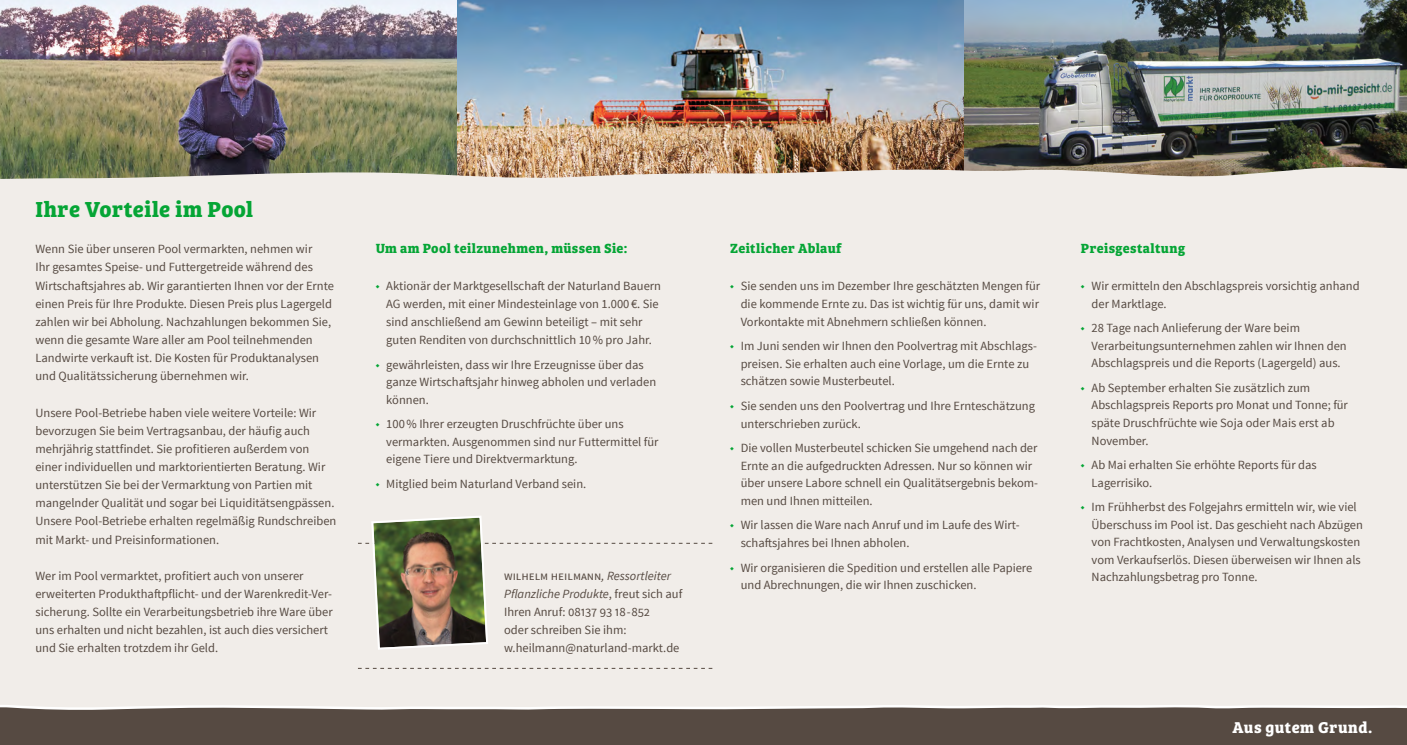
<style>
.page{position:relative;width:1407px;height:745px;background:#fff}
.page>*{position:absolute;margin:0;border:0;box-sizing:border-box;transform-origin:0 0}
.t1{font:700 22.5px "Bree Serif";letter-spacing:.02em;color:#05a535}
.t2{font:700 16.25px "Bree Serif";letter-spacing:.025em;color:#fff}
.t3{font:700 13.75px "Bree Serif";letter-spacing:.025em;color:#05a535}
.t4{font:12.5px/18.1px "Source Sans Pro";color:#564a42}
.s1{color:#05a535}
.s2{font-style:italic}
</style>
<div class="page">
<div style="left:0;top:0;width:1407px;height:744px;background:#f1ede9"></div>
<img style="left:0;top:0;width:963px;height:166px">
<img style="left:963px;top:0;width:444px;height:166px">
<img style="left:0;top:166px;width:1407px;height:13px">
<svg style="left:358px;top:667px;width:354px;height:1px"></svg>
<svg style="left:358px;top:516px;width:354px;height:134px"></svg>
<svg style="left:0;top:705px;width:1407px;height:39px"></svg>
<p class="t1" style="left:35px;top:191px;width:219px">Ihre Vorteile im Pool</p>
<p class="t4" style="left:35px;top:240px;width:300px">Wenn Sie über unseren Pool vermarkten, nehmen wir<br>Ihr gesamtes Speise- und Futtergetreide während des Wirtschaftsjahres ab. Wir garantierten Ihnen vor der Ernte einen Preis für Ihre Produkte. Diesen Preis plus Lagergeld zahlen wir bei Abholung. Nachzahlungen bekommen Sie, wenn die gesamte Ware aller am Pool teilnehmenden Landwirte verkauft ist. Die Kosten für Produktanalysen und Qualitätssicherung übernehmen wir.</p>
<p class="t4" style="left:35px;top:403px;width:302px">Unsere Pool-Betriebe haben viele weitere Vorteile: Wir bevorzugen Sie beim Vertragsanbau, der häufig auch mehrjährig stattfindet. Sie profitieren außerdem von einer individuellen und marktorientierten Beratung. Wir unterstützen Sie bei der Vermarktung von Partien mit mangelnder Qualität und sogar bei Liquiditätsengpässen.<br>Unsere Pool-Betriebe erhalten regelmäßig Rundschreiben mit Markt- und Preisinformationen.</p>
<p class="t4" style="left:35px;top:566px;width:299px">Wer im Pool vermarktet, profitiert auch von unserer erweiterten Produkthaftpflicht- und der Warenkredit-Ver&shy;sicherung. Sollte ein Verarbeitungsbetrieb ihre Ware über uns erhalten und nicht bezahlen, ist auch dies versichert und Sie erhalten trotzdem ihr Geld.</p>
<p class="t3" style="left:376px;top:237px;width:253px">Um am Pool teilzunehmen, müssen Sie:</p>
<p class="t4" style="left:386px;top:276px;width:276px;text-indent:-11px"><span class="s1">◆</span> Aktionär der Marktgesellschaft der Naturland Bauern AG werden, mit einer Mindesteinlage von 1.000 €. Sie sind anschließend am Gewinn beteiligt – mit sehr guten Renditen von durchschnittlich 10% pro Jahr.</p>
<p class="t4" style="left:386px;top:355px;width:271px;line-height:17.5px;text-indent:-11px"><span class="s1">◆</span> gewährleisten, dass wir Ihre Erzeugnisse über das ganze Wirtschaftsjahr hinweg abholen und verladen können.</p>
<p class="t4" style="left:386px;top:415px;width:274px;line-height:17.5px;text-indent:-11px"><span class="s1">◆</span> 100% Ihrer erzeugten Druschfrüchte über uns vermarkten. Ausgenommen sind nur Futtermittel für eigene Tiere und Direktvermarktung.</p>
<p class="t4" style="left:376px;top:475px;width:212px"><span class="s1">◆</span> Mitglied beim Naturland Verband sein.</p>
<p class="t4" style="left:504px;top:566px;width:180px">Wilhelm H eilmann<span class="s2">, Ressortleiter<br>Pflanzliche Produkte</span>, freut sich auf<br>Ihren Anruf: 08137 93 18-852<br>oder schreiben Sie ihm: w.heilmann@naturland-markt.de</p>
<p class="t3" style="left:730px;top:237px;width:113px">Zeitlicher Ablauf</p>
<p class="t4" style="left:741px;top:276px;width:301px;text-align:justify;text-indent:-11px"><span class="s1">◆</span> Sie senden uns im Dezember Ihre geschätzten Mengen für die kommende Ernte zu. Das ist wichtig für uns, damit wir Vorkontakte mit Abnehmern schließen können.</p>
<p class="t4" style="left:741px;top:337px;width:297px;line-height:17.5px;text-indent:-11px"><span class="s1">◆</span> Im Juni senden wir Ihnen den Poolvertrag mit Abschlags&shy;preisen. Sie erhalten auch eine Vorlage, um die Ernte zu schätzen sowie Musterbeutel.</p>
<p class="t4" style="left:741px;top:397px;width:296px;line-height:17.5px;text-indent:-11px"><span class="s1">◆</span> Sie senden uns den Poolvertrag und Ihre Ernteschätzung unterschrieben zurück.</p>
<p class="t4" style="left:741px;top:439px;width:299px;line-height:17.5px;text-indent:-11px"><span class="s1">◆</span> Die vollen Musterbeutel schicken Sie umgehend nach der Ernte an die aufgedruckten Adressen. Nur so können wir über unsere Labore schnell ein Qualitätsergebnis bekom&shy;men und Ihnen mitteilen.</p>
<p class="t4" style="left:741px;top:516px;width:280px;line-height:17.5px;text-indent:-11px"><span class="s1">◆</span> Wir lassen die Ware nach Anruf und im Laufe des Wirt&shy;schaftsjahres bei Ihnen abholen.</p>
<p class="t4" style="left:741px;top:558px;width:293px;line-height:17.5px;text-indent:-11px"><span class="s1">◆</span> Wir organisieren die Spedition und erstellen alle Papiere und Abrechnungen, die wir Ihnen zuschicken.</p>
<p class="t3" style="left:1081px;top:237px;width:106px">Preisgestaltung</p>
<p class="t4" style="left:1091px;top:276px;width:270px;text-indent:-11px"><span class="s1">◆</span> Wir ermitteln den Abschlagspreis vorsichtig anhand der Marktlage.</p>
<p class="t4" style="left:1091px;top:319px;width:257px;line-height:17.5px;text-indent:-11px"><span class="s1">◆</span> 28 Tage nach Anlieferung der Ware beim<br>Verarbeitungsunternehmen zahlen wir Ihnen den<br>Abschlagspreis und die Reports (Lagergeld) aus.</p>
<p class="t4" style="left:1091px;top:379px;width:258px;line-height:17.5px;text-indent:-11px"><span class="s1">◆</span> Ab September erhalten Sie zusätzlich zum Abschlagspreis Reports pro Monat und Tonne; für späte Druschfrüchte wie Soja oder Mais erst ab November.</p>
<p class="t4" style="left:1091px;top:456px;width:227px;line-height:17.5px;text-indent:-11px"><span class="s1">◆</span> Ab Mai erhalten Sie erhöhte Reports für das<br>Lagerrisiko.</p>
<p class="t4" style="left:1091px;top:498px;width:273px;line-height:17.5px;text-indent:-11px"><span class="s1">◆</span> Im Frühherbst des Folgejahrs ermitteln wir, wie viel Überschuss im Pool ist. Das geschieht nach Abzügen von Frachtkosten, Analysen und Verwaltungskosten vom Verkaufserlös. Diesen überweisen wir Ihnen als Nachzahlungsbetrag pro Tonne.</p>
<p class="t2" style="left:1232px;top:714px;width:141px">Aus gutem Grund.</p>
</div>
